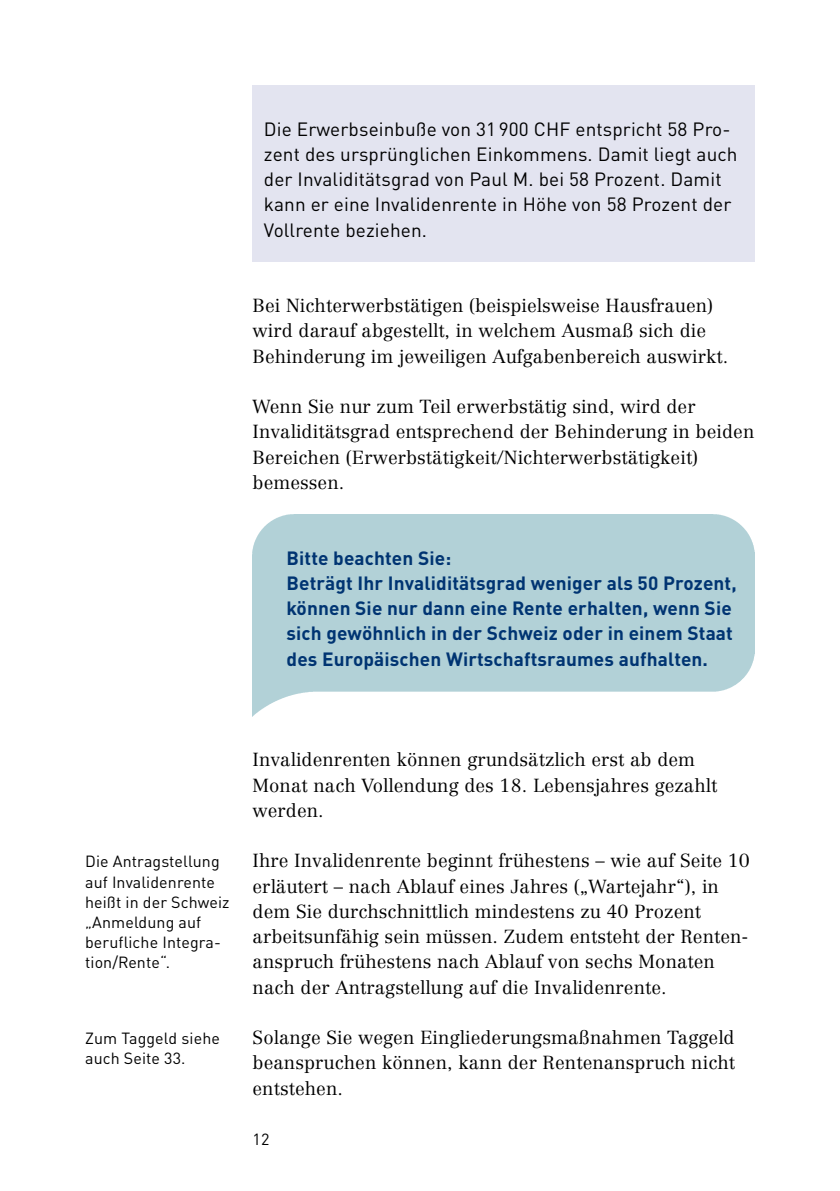
<style>
.page{position:relative;width:840px;height:1191px;background:#fff}
.page>*{position:absolute;margin:0;border:0;box-sizing:border-box;transform-origin:0 0}
.t1{font:19px/25.2px "DIN Pro";letter-spacing:.005em;color:#000}
.t2{font:700 19px/25.2px "DIN Pro";letter-spacing:.005em;color:#003472}
.t3{font:300 18.6px/25.2px "Centennial LT Pro";letter-spacing:.005em;color:#000}
.t4{font:16px/20.2px "DIN Pro";letter-spacing:.005em;color:#000}
</style>
<div class="page">
<div style="left:252px;top:85px;width:502px;height:177px;background:#e3e4f0"></div>
<p class="t1" style="left:264px;top:114px;width:475px">Die Erwerbseinbuße von 31 900 CHF entspricht 58 Pro&shy;zent des ursprünglichen Einkommens. Damit liegt auch der Invaliditätsgrad von Paul M. bei 58 Prozent. Damit kann er eine Invalidenrente in Höhe von 58 Prozent der Vollrente beziehen.</p>
<p class="t3" style="left:252px;top:293px;width:477px">Bei Nichterwerbstätigen (beispielsweise Hausfrauen) wird darauf abgestellt, in welchem Ausmaß sich die<br>Behinderung im jeweiligen Aufgabenbereich auswirkt.</p>
<p class="t3" style="left:252px;top:394px;width:503px">Wenn Sie nur zum Teil erwerbstätig sind, wird der Invaliditätsgrad entsprechend der Behinderung in beiden Bereichen (Erwerbstätigkeit/Nichterwerbstätigkeit) bemessen.</p>
<h3 class="t2" style="left:286px;top:543px;width:166px">Bitte beachten Sie:</h3>
<p class="t2" style="left:286px;top:568px;width:451px">Beträgt Ihr Invaliditätsgrad weniger als 50 Prozent, können Sie nur dann eine Rente erhalten, wenn Sie sich gewöhnlich in der Schweiz oder in einem Staat des Europäischen Wirtschaftsraumes aufhalten.</p>
<p class="t4" style="left:85px;top:850px;width:146px">Die Antragstellung auf Invalidenrente heißt in der Schweiz „Anmeldung auf berufliche Integra&shy;tion/Rente“.</p>
<p class="t4" style="left:85px;top:1026px;width:136px">Zum Taggeld siehe auch Seite 33.</p>
<p class="t3" style="left:252px;top:747px;width:466px">Invalidenrenten können grundsätzlich erst ab dem<br>Monat nach Vollendung des 18. Lebensjahres gezahlt werden.</p>
<p class="t3" style="left:252px;top:848px;width:498px">Ihre Invalidenrente beginnt frühestens – wie auf Seite 10 erläutert – nach Ablauf eines Jahres („Wartejahr“), in dem Sie durchschnittlich mindestens zu 40 Prozent arbeitsunfähig sein müssen. Zudem entsteht der Renten&shy;anspruch frühestens nach Ablauf von sechs Monaten nach der Antragstellung auf die Invalidenrente.</p>
<p class="t3" style="left:252px;top:1025px;width:483px;text-align:justify">Solange Sie wegen Eingliederungsmaßnahmen Taggeld beanspruchen können, kann der Rentenanspruch nicht entstehen.</p>
<p class="t4" style="left:252px;top:1127px;width:18px">12</p>
</div>
